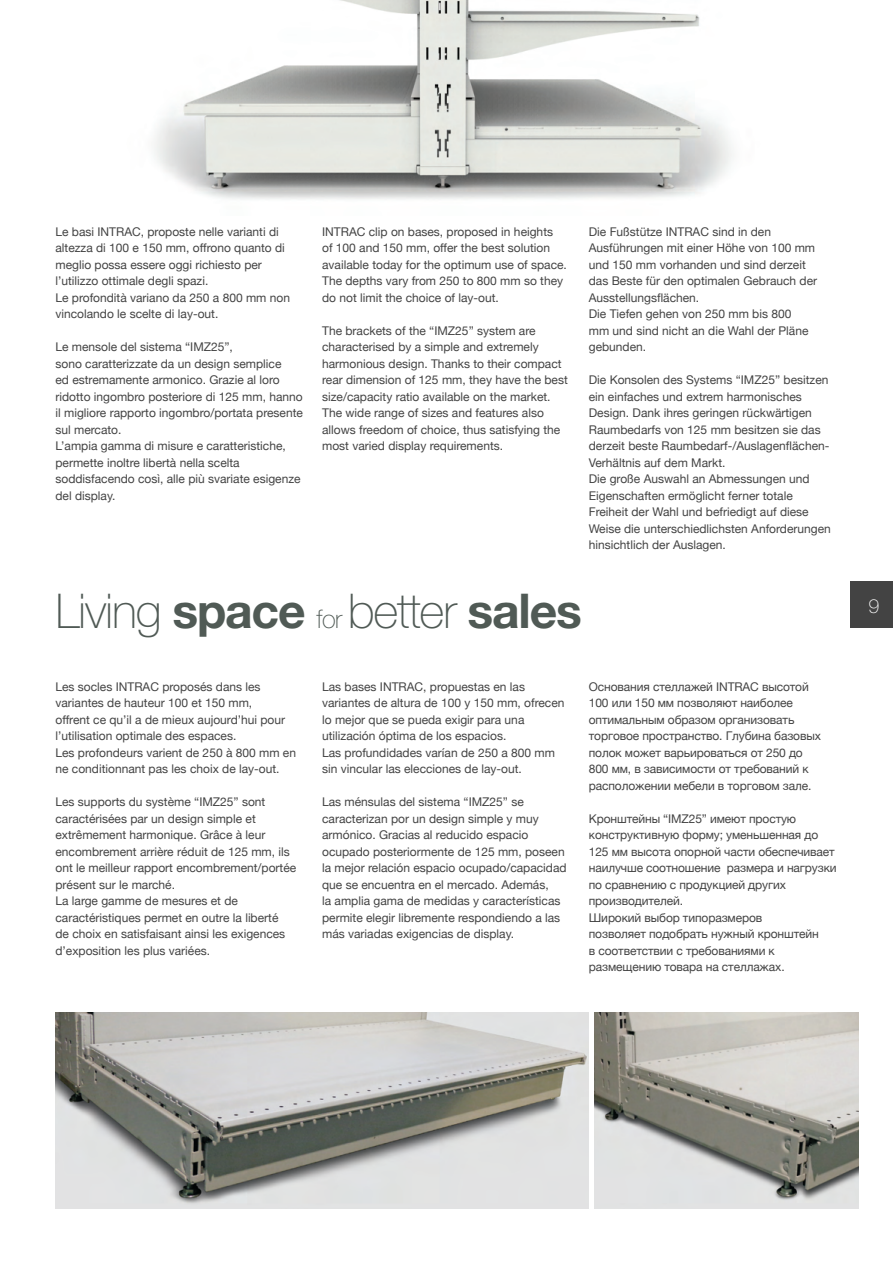
<style>
.page{position:relative;width:893px;height:1263px;background:#fff}
.page>*{position:absolute;margin:0;border:0;box-sizing:border-box;transform-origin:0 0}
.t1{font:100 48px "Helvetica Neue";letter-spacing:-.025em;color:#505a55}
.t2{font:100 19.5px "Helvetica Neue";color:#fff}
.t3{font:12px/16.5px "Helvetica Neue";color:#434343}
.s1{font-weight:700}
.s2{font-size:25.5px}
</style>
<div class="page">
<img style="left:594px;top:1012px;width:265px;height:196px">
<img style="left:55px;top:1012px;width:534px;height:197px">
<img style="left:154px;top:0;width:578px;height:199px">
<div style="left:850px;top:581px;width:43px;height:47px;background:#434343"></div>
<p class="t3" style="left:56px;top:223px;width:236px">Le basi INTRAC, proposte nelle varianti di altezza di 100 e 150 mm, offrono quanto di meglio possa essere oggi richiesto per l’utilizzo ottimale degli spazi.<br>Le profondità variano da 250 a 800 mm non vincolando le scelte di lay-out.</p>
<p class="t3" style="left:56px;top:339px;width:249px">Le mensole del sistema “IMZ25”,<br>sono caratterizzate da un design semplice<br>ed estremamente armonico. Grazie al loro ridotto ingombro posteriore di 125 mm, hanno il migliore rapporto ingombro/portata presente sul mercato.<br>L’ampia gamma di misure e caratteristiche, permette inoltre libertà nella scelta soddisfacendo così, alle più svariate esigenze del display.</p>
<p class="t3" style="left:322px;top:223px;width:246px">INTRAC clip on bases, proposed in heights<br>of 100 and 150 mm, offer the best solution available today for the optimum use of space.<br>The depths vary from 250 to 800 mm so they do not limit the choice of lay-out.</p>
<p class="t3" style="left:322px;top:322px;width:247px">The brackets of the “IMZ25” system are characterised by a simple and extremely harmonious design. Thanks to their compact rear dimension of 125 mm, they have the best size/capacity ratio available on the market.<br>The wide range of sizes and features also allows freedom of choice, thus satisfying the most varied display requirements.</p>
<p class="t3" style="left:589px;top:223px;width:230px">Die Fußstütze INTRAC sind in den<br>Ausführungen mit einer Höhe von 100 mm und 150 mm vorhanden und sind derzeit das Beste für den optimalen Gebrauch der<br>Ausstellungsflächen.<br>Die Tiefen gehen von 250 mm bis 800<br>mm und sind nicht an die Wahl der Pläne gebunden.</p>
<p class="t3" style="left:589px;top:372px;width:244px">Die Konsolen des Systems “IMZ25” besitzen ein einfaches und extrem harmonisches Design. Dank ihres geringen rückwärtigen Raumbedarfs von 125 mm besitzen sie das derzeit beste Raumbedarf-/Auslagenflächen-Verhältnis auf dem Markt.<br>Die große Auswahl an Abmessungen und Eigenschaften ermöglicht ferner totale Freiheit der Wahl und befriedigt auf diese Weise die unterschiedlichsten Anforderungen hinsichtlich der Auslagen.</p>
<h1 class="t1" style="left:56px;top:584px;width:528px">Living <span class="s1">space</span> <span class="s2">for</span> better <span class="s1">sales</span></h1>
<p class="t3" style="left:56px;top:678px;width:242px">Les socles INTRAC proposés dans les variantes de hauteur 100 et 150 mm,<br>offrent ce qu’il a de mieux aujourd’hui pour l’utilisation optimale des espaces.<br>Les profondeurs varient de 250 à 800 mm en ne conditionnant pas les choix de lay-out.</p>
<p class="t3" style="left:56px;top:793px;width:242px">Les supports du système “IMZ25” sont caractérisées par un design simple et extrêmement harmonique. Grâce à leur encombrement arrière réduit de 125 mm, ils ont le meilleur rapport encombrement/portée présent sur le marché.<br>La large gamme de mesures et de caractéristiques permet en outre la liberté<br>de choix en satisfaisant ainsi les exigences d’exposition les plus variées.</p>
<p class="t3" style="left:322px;top:678px;width:244px">Las bases INTRAC, propuestas en las variantes de altura de 100 y 150 mm, ofrecen lo mejor que se pueda exigir para una utilización óptima de los espacios.<br>Las profundidades varían de 250 a 800 mm sin vincular las elecciones de lay-out.</p>
<p class="t3" style="left:322px;top:793px;width:246px">Las ménsulas del sistema “IMZ25” se caracterizan por un design simple y muy armónico. Gracias al reducido espacio ocupado posteriormente de 125 mm, poseen la mejor relación espacio ocupado/capacidad que se encuentra en el mercado. Además,<br>la amplia gama de medidas y características permite elegir libremente respondiendo a las más variadas exigencias de display.</p>
<p class="t3" style="left:589px;top:678px;width:234px">Основания стеллажей INTRAC высотой 100 или 150 мм позволяют наиболее оптимальным образом организовать торговое пространство. Глубина базовых полок может варьироваться от 250 до 800 мм, в зависимости от требований к расположении мебели в торговом зале.</p>
<p class="t3" style="left:589px;top:810px;width:249px">Кронштейны “IMZ25” имеют простую конструктивную форму; уменьшенная до 125 мм высота опорной части обеспечивает наилучше соотношение размера и нагрузки по сравнению с продукцией других производителей.<br>Широкий выбор типоразмеров<br>позволяет подобрать нужный кронштейн<br>в соответствии с требованиями к размещению товара на стеллажах.</p>
<h2 class="t2" style="left:868px;top:595px;width:12px">9</h2>
</div>
